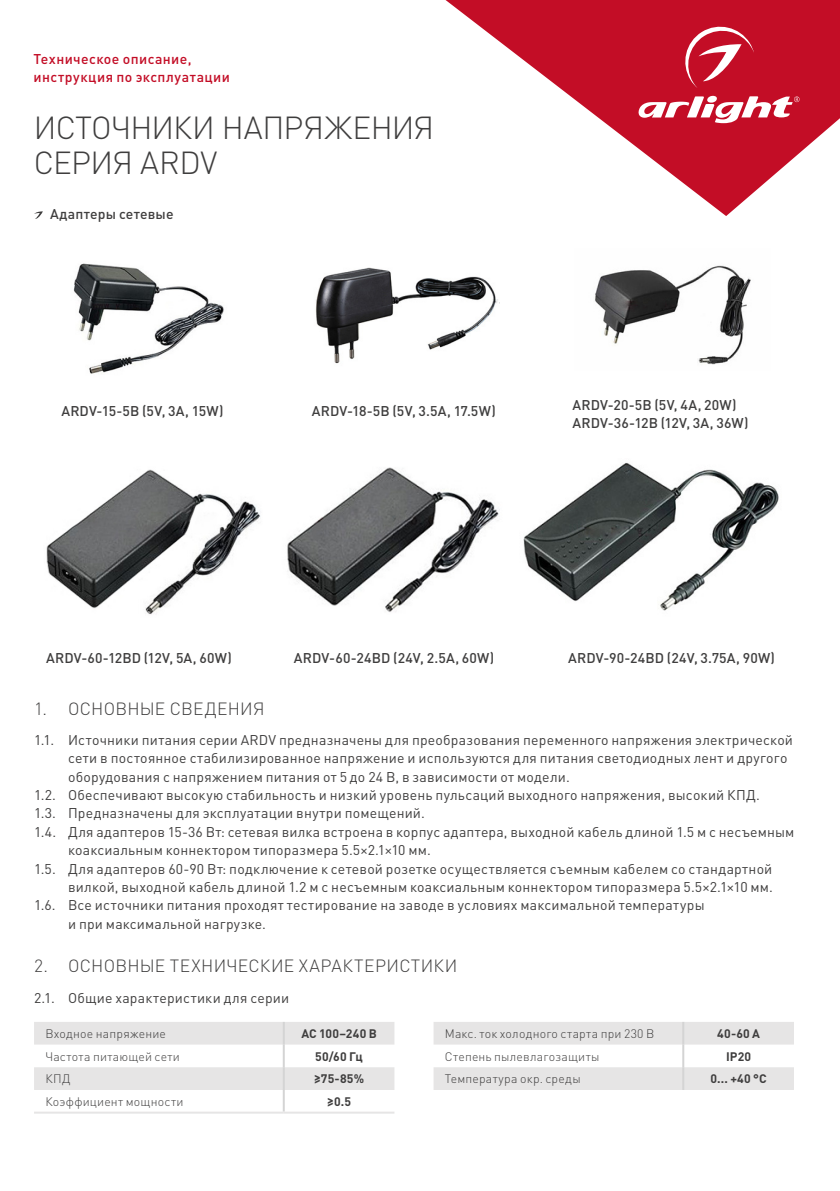
<style>
.page{position:relative;width:840px;height:1191px;background:#fff}
.page>*{position:absolute;margin:0;border:0;box-sizing:border-box;transform-origin:0 0}
.t1{font:300 31.6px/35px "DIN Pro";letter-spacing:-.025em;color:#3f3e3e}
.t2{font:300 17.6px "DIN Pro";letter-spacing:.015em;color:#3f3e3e}
.t3{font:14px "DIN Pro";letter-spacing:.015em;color:#3f3e3e}
.t4{font:500 14px/18.4px "DIN Pro";letter-spacing:.01em;color:#3f3e3e}
.t5{font:500 14px/18.4px "DIN Pro";letter-spacing:.03em;color:#c30d26}
.t6{font:300 12.2px "DIN Pro";letter-spacing:.015em;color:#3f3e3e}
.t7{font:700 12.2px "DIN Pro";letter-spacing:.015em;color:#3f3e3e}
</style>
<div class="page">
<svg style="left:445px;top:0;width:394px;height:216px;fill:#c30d26"></svg>
<svg style="left:635px;top:96px;width:164px;height:30px"></svg>
<svg style="left:680px;top:22px;width:73px;height:66px;background:#cd364b"></svg>
<svg style="left:34px;top:211px;width:9px;height:8px"></svg>
<svg style="left:34px;top:1022px;width:360px;height:68px"></svg>
<hr style="left:282px;top:1022px;width:2px;height:22px;background:#d4d4d4">
<hr style="left:282px;top:1044px;width:2px;height:23px;background:#d4d4d4">
<hr style="left:282px;top:1067px;width:2px;height:23px;background:#d4d4d4">
<hr style="left:282px;top:1090px;width:2px;height:21px;background:#d4d4d4">
<hr style="left:34px;top:1111px;width:249px;height:2px;background:#e6e5e5">
<hr style="left:283px;top:1111px;width:111px;height:2px;background:#e6e5e5">
<svg style="left:433px;top:1022px;width:360px;height:68px"></svg>
<hr style="left:682px;top:1022px;width:2px;height:22px;background:#d4d4d4">
<hr style="left:682px;top:1044px;width:2px;height:23px;background:#d4d4d4">
<hr style="left:682px;top:1067px;width:2px;height:23px;background:#d4d4d4">
<img style="left:46px;top:469px;width:215px;height:146px">
<img style="left:73px;top:263px;width:151px;height:111px">
<img style="left:315px;top:267px;width:183px;height:97px">
<img style="left:287px;top:467px;width:213px;height:145px">
<img style="left:523px;top:463px;width:256px;height:148px">
<img style="left:595px;top:265px;width:156px;height:100px">
<p class="t5" style="left:34px;top:49px;width:198px">Техническое описание, инструкция по эксплуатации</p>
<h1 class="t1" style="left:34px;top:108px;width:402px">ИСТОЧНИКИ НАПРЯЖЕНИЯ<br>СЕРИЯ ARDV</h1>
<p class="t4" style="left:50px;top:204px;width:125px">Адаптеры сетевые</p>
<p class="t4" style="left:61px;top:401px;width:164px">ARDV-15-5B (5V, 3A, 15W)</p>
<p class="t4" style="left:311px;top:401px;width:185px">ARDV-18-5B (5V, 3.5A, 17.5W)</p>
<p class="t4" style="left:572px;top:395px;width:177px">ARDV-20-5B (5V, 4A, 20W)<br>ARDV-36-12B (12V, 3A, 36W)</p>
<p class="t4" style="left:46px;top:648px;width:187px">ARDV-60-12BD (12V, 5A, 60W)</p>
<p class="t4" style="left:294px;top:648px;width:202px">ARDV-60-24BD (24V, 2.5A, 60W)</p>
<p class="t4" style="left:567px;top:648px;width:208px">ARDV-90-24BD (24V, 3.75A, 90W)</p>
<p class="t2" style="left:34px;top:696px;width:232px">1. ОСНОВНЫЕ СВЕДЕНИЯ</p>
<p class="t3" style="left:34px;top:730px;width:760px">1.1. Источники питания серии ARDV предназначены для преобразования переменного напряжения электрической</p>
<p class="t3" style="left:68px;top:748px;width:720px">сети в постоянное стабилизированное напряжение и используются для питания светодиодных лент и другого</p>
<p class="t3" style="left:68px;top:767px;width:503px">оборудования с напряжением питания от 5 до 24 В, в зависимости от модели.</p>
<p class="t3" style="left:34px;top:785px;width:727px">1.2. Обеспечивают высокую стабильность и низкий уровень пульсаций выходного напряжения, высокий КПД.</p>
<p class="t3" style="left:34px;top:804px;width:392px">1.3. Предназначены для эксплуатации внутри помещений.</p>
<p class="t3" style="left:34px;top:822px;width:761px">1.4. Для адаптеров 15-36 Вт: сетевая вилка встроена в корпус адаптера, выходной кабель длиной 1.5 м с несъемным</p>
<p class="t3" style="left:68px;top:840px;width:364px">коаксиальным коннектором типоразмера 5.5×2.1×10 мм.</p>
<p class="t3" style="left:34px;top:859px;width:739px">1.5. Для адаптеров 60-90 Вт: подключение к сетевой розетке осуществляется съемным кабелем со стандартной</p>
<p class="t3" style="left:68px;top:877px;width:706px">вилкой, выходной кабель длиной 1.2 м с несъемным коаксиальным коннектором типоразмера 5.5×2.1×10 мм.</p>
<p class="t3" style="left:34px;top:896px;width:671px">1.6. Все источники питания проходят тестирование на заводе в условиях максимальной температуры</p>
<p class="t3" style="left:68px;top:914px;width:199px">и при максимальной нагрузке.</p>
<p class="t2" style="left:34px;top:953px;width:424px">2. ОСНОВНЫЕ ТЕХНИЧЕСКИЕ ХАРАКТЕРИСТИКИ</p>
<p class="t3" style="left:34px;top:988px;width:256px">2.1. Общие характеристики для серии</p>
<p class="t6" style="left:45px;top:1025px;width:122px">Входное напряжение</p>
<p class="t7" style="left:301px;top:1025px;width:77px">AC 100–240 В</p>
<p class="t6" style="left:45px;top:1048px;width:136px">Частота питающей сети</p>
<p class="t7" style="left:315px;top:1048px;width:49px">50/60 Гц</p>
<p class="t6" style="left:45px;top:1070px;width:26px">КПД</p>
<p class="t7" style="left:314px;top:1070px;width:51px">≥75-85%</p>
<p class="t6" style="left:45px;top:1093px;width:139px">Коэффициент мощности</p>
<p class="t7" style="left:327px;top:1093px;width:25px">≥0.5</p>
<p class="t6" style="left:444px;top:1025px;width:211px">Макс. ток холодного старта при 230 В</p>
<p class="t7" style="left:716px;top:1025px;width:44px">40-60 А</p>
<p class="t6" style="left:444px;top:1048px;width:156px">Степень пылевлагозащиты</p>
<p class="t7" style="left:725px;top:1048px;width:27px">IP20</p>
<p class="t6" style="left:444px;top:1070px;width:137px">Температура окр. среды</p>
<p class="t7" style="left:710px;top:1070px;width:58px">0... +40 °С</p>
</div>
